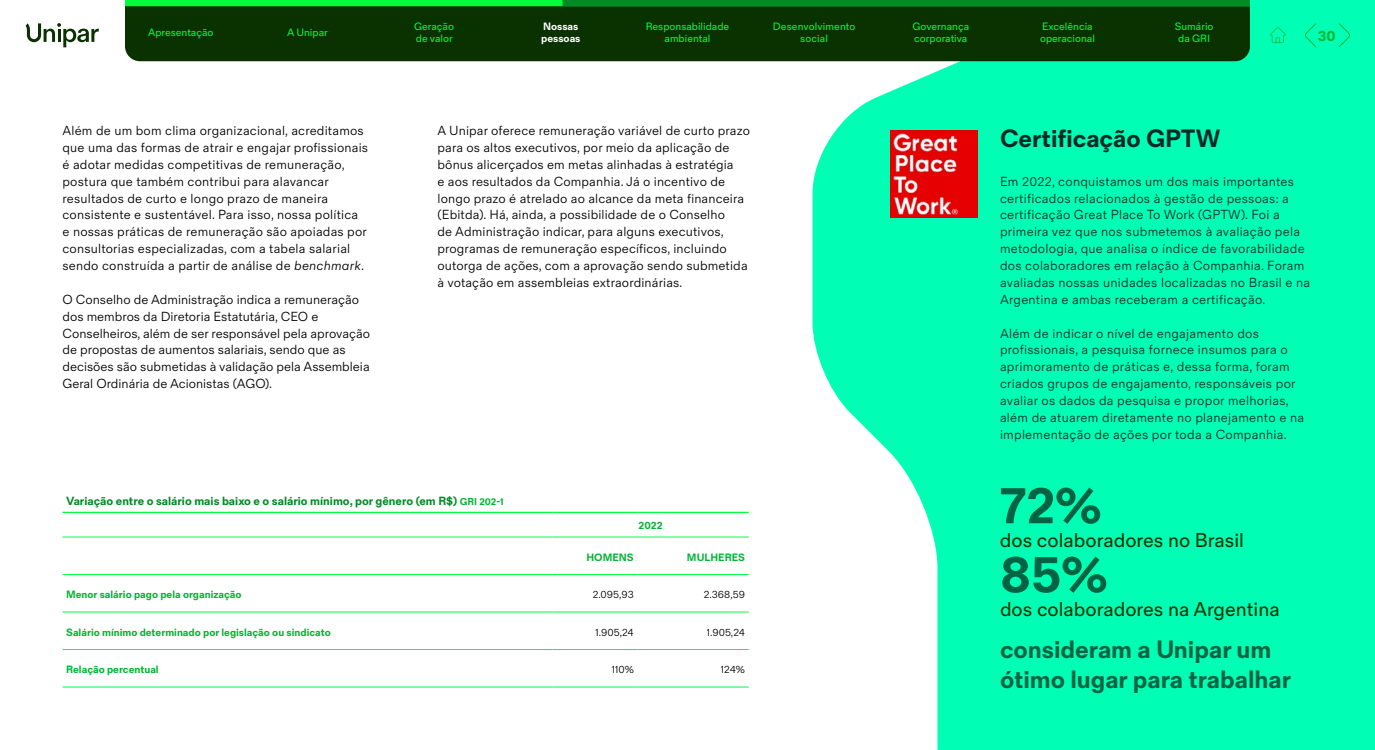
<style>
.page{position:relative;width:1375px;height:750px;background:#fff}
.page>*{position:absolute;margin:0;border:0;box-sizing:border-box;transform-origin:0 0}
.t1{font:700 52.5px "Fold Grotesque Pro";color:#006343}
.t2{font:700 25px/30px "Fold Grotesque Pro";color:#006343}
.t3{font:700 25px "Fold Grotesque Pro";color:#002828}
.t4{font:20px "Fold Grotesque Pro";color:#0a3200}
.t5{font:700 15px "Fold Grotesque Pro";color:#00b432}
.t6{font:300 13.12px/16.9px "Fold Grotesque Pro";letter-spacing:.01em;color:#000}
.t7{font:300 13.12px/16.9px "Fold Grotesque Pro";letter-spacing:.02em;color:#002828}
.t8{font:700 11.88px "Fold Grotesque Pro";color:#008a26}
.t9{font:10.62px/12.5px "Fold Grotesque Pro";color:#00ff3c}
.t10{font:700 10.62px "Fold Grotesque Pro";color:#00b432}
.t11{font:300 10.62px "Fold Grotesque Pro";color:#000}
.t12{font:700 10.62px/12.5px "Fold Grotesque Pro";color:#fff}
.s1{font-style:italic}
.s2{font-size:10px;color:#00b432}
</style>
<div class="page">
<svg style="left:813px;top:0;width:562px;height:750px;background:#1cfebc"></svg>
<div style="left:125px;top:6px;width:1125px;height:55px;background:#0a3200"></div>
<svg style="left:26px;top:23px;width:73px;height:24px"></svg>
<div style="left:125px;top:0;width:1125px;height:6px;background:#00ff3c"></div>
<div style="left:562px;top:0;width:688px;height:6px;background:#008a26"></div>
<svg style="left:1338px;top:22px;width:13px;height:26px"></svg>
<svg style="left:1304px;top:22px;width:13px;height:26px"></svg>
<hr style="left:62px;top:649px;width:490px;height:1px;background:#00ff3c">
<hr style="left:552px;top:649px;width:86px;height:1px;background:#00ff3c">
<hr style="left:638px;top:649px;width:111px;height:1px;background:#00ff3c">
<hr style="left:62px;top:537px;width:490px;height:1px;background:#00ff3c">
<hr style="left:62px;top:574px;width:490px;height:1px;background:#00ff3c">
<hr style="left:552px;top:574px;width:86px;height:1px;background:#00ff3c">
<hr style="left:638px;top:574px;width:111px;height:1px;background:#00ff3c">
<hr style="left:552px;top:537px;width:86px;height:1px;background:#00ff3c">
<hr style="left:638px;top:537px;width:111px;height:1px;background:#00ff3c">
<hr style="left:62px;top:512px;width:490px;height:1px;background:#00ff3c">
<hr style="left:552px;top:512px;width:86px;height:1px;background:#00ff3c">
<hr style="left:638px;top:512px;width:111px;height:1px;background:#00ff3c">
<hr style="left:62px;top:612px;width:490px;height:1px;background:#00ff3c">
<hr style="left:552px;top:612px;width:86px;height:1px;background:#00ff3c">
<hr style="left:638px;top:612px;width:111px;height:1px;background:#00ff3c">
<hr style="left:62px;top:687px;width:490px;height:1px;background:#00ff3c">
<hr style="left:552px;top:687px;width:86px;height:1px;background:#00ff3c">
<hr style="left:638px;top:687px;width:111px;height:1px;background:#00ff3c">
<img style="left:890px;top:130px;width:88px;height:88px">
<div style="left:128px;top:20px;width:109px;height:23px;background:#0a3200"></div>
<div style="left:253px;top:20px;width:109px;height:23px;background:#0a3200"></div>
<div style="left:381px;top:20px;width:109px;height:23px;background:#0a3200"></div>
<div style="left:506px;top:20px;width:109px;height:23px;background:#0a3200"></div>
<div style="left:633px;top:20px;width:109px;height:23px;background:#0a3200"></div>
<div style="left:760px;top:20px;width:109px;height:23px;background:#0a3200"></div>
<div style="left:887px;top:20px;width:109px;height:23px;background:#0a3200"></div>
<div style="left:1013px;top:20px;width:109px;height:23px;background:#0a3200"></div>
<div style="left:1138px;top:20px;width:110px;height:23px;background:#0a3200"></div>
<svg style="left:1266px;top:25px;width:24px;height:21px"></svg>
<p class="t9" style="left:148px;top:26px;width:67px">Apresentação</p>
<p class="t9" style="left:287px;top:26px;width:42px">A Unipar</p>
<p class="t9" style="left:414px;top:20px;width:41px">Geração de valor</p>
<p class="t12" style="left:541px;top:20px;width:41px">Nossas pessoas</p>
<p class="t9" style="left:646px;top:20px;width:85px;text-align:center">Responsabilidade ambiental</p>
<p class="t9" style="left:773px;top:20px;width:84px;text-align:center">Desenvolvimento social</p>
<p class="t9" style="left:913px;top:20px;width:58px">Governança corporativa</p>
<p class="t9" style="left:1040px;top:20px;width:56px">Excelência operacional</p>
<p class="t9" style="left:1175px;top:20px;width:40px;text-align:center">Sumário da GRI</p>
<p class="t5" style="left:1318px;top:26px;width:19px">30</p>
<p class="t6" style="left:62px;top:122px;width:307px">Além de um bom clima organizacional, acreditamos que uma das formas de atrair e engajar profissionais é adotar medidas competitivas de remuneração, postura que também contribui para alavancar resultados de curto e longo prazo de maneira consistente e sustentável. Para isso, nossa política e nossas práticas de remuneração são apoiadas por consultorias especializadas, com a tabela salarial sendo construída a partir de análise de <span class="s1">benchmark</span>.</p>
<p class="t6" style="left:62px;top:291px;width:309px">O Conselho de Administração indica a remuneração dos membros da Diretoria Estatutária, CEO e Conselheiros, além de ser responsável pela aprovação de propostas de aumentos salariais, sendo que as decisões são submetidas à validação pela Assembleia Geral Ordinária de Acionistas (AGO).</p>
<p class="t6" style="left:438px;top:122px;width:314px">A Unipar oferece remuneração variável de curto prazo para os altos executivos, por meio da aplicação de bônus alicerçados em metas alinhadas à estratégia<br>e aos resultados da Companhia. Já o incentivo de longo prazo é atrelado ao alcance da meta financeira (Ebitda). Há, ainda, a possibilidade de o Conselho<br>de Administração indicar, para alguns executivos, programas de remuneração específicos, incluindo outorga de ações, com a aprovação sendo submetida à votação em assembleias extraordinárias.</p>
<p class="t8" style="left:66px;top:493px;width:439px">Variação entre o salário mais baixo e o salário mínimo, por gênero (em R$) <span class="s2">GRI 202-1</span></p>
<p class="t10" style="left:639px;top:519px;width:26px">2022</p>
<p class="t10" style="left:586px;top:550px;width:49px">HOMENS</p>
<p class="t10" style="left:687px;top:550px;width:60px">MULHERES</p>
<p class="t10" style="left:66px;top:588px;width:177px">Menor salário pago pela organização</p>
<p class="t11" style="left:593px;top:588px;width:42px">2.095,93</p>
<p class="t11" style="left:704px;top:588px;width:43px">2.368,59</p>
<p class="t10" style="left:66px;top:625px;width:266px">Salário mínimo determinado por legislação ou sindicato</p>
<p class="t11" style="left:596px;top:625px;width:40px">1.905,24</p>
<p class="t11" style="left:707px;top:625px;width:40px">1.905,24</p>
<p class="t10" style="left:66px;top:663px;width:94px">Relação percentual</p>
<p class="t11" style="left:612px;top:663px;width:24px">110%</p>
<p class="t11" style="left:721px;top:663px;width:26px">124%</p>
<h2 class="t3" style="left:1000px;top:123px;width:222px">Certificação GPTW</h2>
<p class="t7" style="left:1000px;top:173px;width:312px">Em 2022, conquistamos um dos mais importantes certificados relacionados à gestão de pessoas: a certificação Great Place To Work (GPTW). Foi a primeira vez que nos submetemos à avaliação pela metodologia, que analisa o índice de favorabilidade dos colaboradores em relação à Companhia. Foram avaliadas nossas unidades localizadas no Brasil e na Argentina e ambas receberam a certificação.</p>
<p class="t7" style="left:1000px;top:325px;width:306px">Além de indicar o nível de engajamento dos profissionais, a pesquisa fornece insumos para o aprimoramento de práticas e, dessa forma, foram criados grupos de engajamento, responsáveis por avaliar os dados da pesquisa e propor melhorias, além de atuarem diretamente no planejamento e na implementação de ações por toda a Companhia.</p>
<h1 class="t1" style="left:1000px;top:472px;width:103px">72%</h1>
<h3 class="t4" style="left:1000px;top:528px;width:245px">dos colaboradores no Brasil</h3>
<h1 class="t1" style="left:1000px;top:541px;width:109px">85%</h1>
<h3 class="t4" style="left:1000px;top:597px;width:281px">dos colaboradores na Argentina</h3>
<h2 class="t2" style="left:1000px;top:634px;width:293px">consideram a Unipar um ótimo lugar para trabalhar</h2>
</div>
